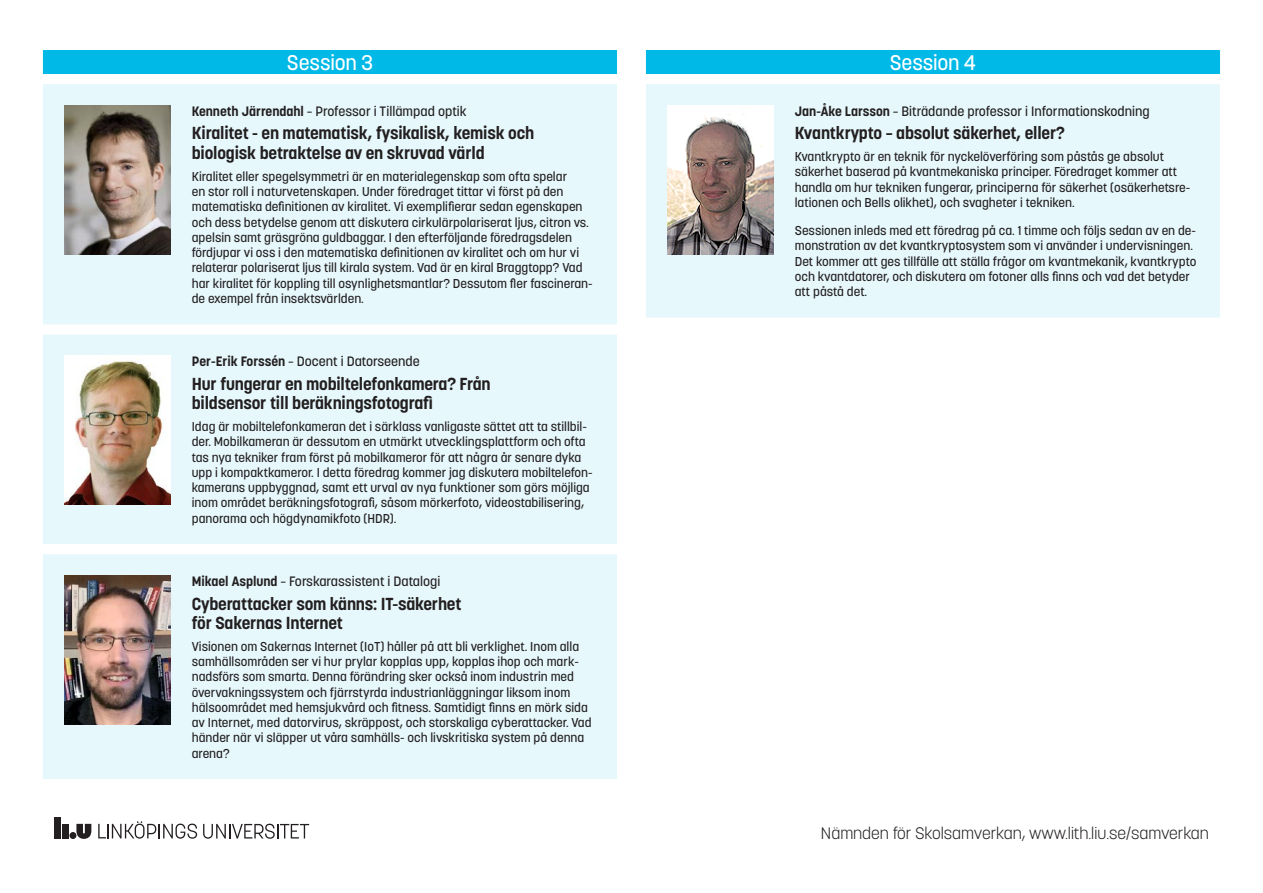
<style>
.page{position:relative;width:1263px;height:893px;background:#fff}
.page>*{position:absolute;margin:0;border:0;box-sizing:border-box;transform-origin:0 0}
.t1{font:500 21px "Korolev";letter-spacing:-.01em;color:#fff}
.t2{font:700 17.25px/19.5px "Korolev";letter-spacing:-.01em;color:#231f20}
.t3{font:300 16.5px "Korolev";color:#231f20}
.t4{font:500 13.5px "Korolev";color:#231f20}
.t5{font:500 12.75px/15.3px "Korolev";color:#231f20}
.s1{font-weight:700}
</style>
<div class="page">
<div style="left:62px;top:824px;width:7px;height:14px;background:#231f20"></div>
<div style="left:54px;top:817px;width:7px;height:21px;background:#231f20"></div>
<div style="left:69px;top:832px;width:7px;height:7px;background:#231f20;border-radius:50%"></div>
<svg style="left:76px;top:824px;width:15px;height:15px"></svg>
<svg style="left:203px;top:824px;width:106px;height:15px"></svg>
<svg style="left:98px;top:821px;width:99px;height:18px"></svg>
<div style="left:43px;top:50px;width:574px;height:24px;background:#00b9e7"></div>
<div style="left:43px;top:84px;width:574px;height:240px;background:#e6f8fc"></div>
<img style="left:64px;top:106px;width:107px;height:148px">
<div style="left:43px;top:335px;width:574px;height:209px;background:#e6f8fc"></div>
<img style="left:64px;top:356px;width:107px;height:149px">
<div style="left:43px;top:554px;width:574px;height:225px;background:#e6f8fc"></div>
<img style="left:64px;top:576px;width:107px;height:148px">
<div style="left:646px;top:50px;width:574px;height:24px;background:#00b9e7"></div>
<div style="left:646px;top:84px;width:574px;height:234px;background:#e6f8fc"></div>
<img style="left:667px;top:106px;width:106px;height:148px">
<h1 class="t1" style="left:287px;top:49px;width:88px">Session 3</h1>
<p class="t4" style="left:192px;top:102px;width:276px"><span class="s1">Kenneth Järrendahl</span> – Professor i Tillämpad optik</p>
<h2 class="t2" style="left:192px;top:124px;width:344px">Kiralitet - en matematisk, fysikalisk, kemisk och biologisk betraktelse av en skruvad värld</h2>
<p class="t5" style="left:192px;top:168px;width:402px">Kiralitet eller spegelsymmetri är en materialegenskap som ofta spelar<br>en stor roll i naturvetenskapen. Under föredraget tittar vi först på den matematiska definitionen av kiralitet. Vi exemplifierar sedan egenskapen och dess betydelse genom att diskutera cirkulärpolariserat ljus, citron vs. apelsin samt gräsgröna guldbaggar. I den efterföljande föredragsdelen fördjupar vi oss i den matematiska definitionen av kiralitet och om hur vi relaterar polariserat ljus till kirala system. Vad är en kiral Braggtopp? Vad har kiralitet för koppling till osynlighetsmantlar? Dessutom fler fascineran&shy;de exempel från insektsvärlden.</p>
<p class="t4" style="left:192px;top:353px;width:230px"><span class="s1">Per-Erik Forssén</span> – Docent i Datorseende</p>
<h2 class="t2" style="left:192px;top:374px;width:300px">Hur fungerar en mobiltelefonkamera? Från bildsensor till beräkningsfotografi</h2>
<p class="t5" style="left:192px;top:419px;width:402px">Idag är mobiltelefonkameran det i särklass vanligaste sättet att ta stillbil&shy;der. Mobilkameran är dessutom en utmärkt utvecklingsplattform och ofta tas nya tekniker fram först på mobilkameror för att några år senare dyka upp i kompaktkameror. I detta föredrag kommer jag diskutera mobiltelefon&shy;kamerans uppbyggnad, samt ett urval av nya funktioner som görs möjliga inom området beräkningsfotografi, såsom mörkerfoto, videostabilisering, panorama och högdynamikfoto (HDR).</p>
<p class="t4" style="left:192px;top:572px;width:250px"><span class="s1">Mikael Asplund</span> – Forskarassistent i Datalogi</p>
<h2 class="t2" style="left:192px;top:594px;width:271px">Cyberattacker som känns: IT-säkerhet för Sakernas Internet</h2>
<p class="t5" style="left:192px;top:638px;width:401px">Visionen om Sakernas Internet (IoT) håller på att bli verklighet. Inom alla samhällsområden ser vi hur prylar kopplas upp, kopplas ihop och mark&shy;nadsförs som smarta. Denna förändring sker också inom industrin med övervakningssystem och fjärrstyrda industrianläggningar liksom inom hälsoområdet med hemsjukvård och fitness. Samtidigt finns en mörk sida av Internet, med datorvirus, skräppost, och storskaliga cyberattacker. Vad händer när vi släpper ut våra samhälls- och livskritiska system på denna arena?</p>
<h1 class="t1" style="left:890px;top:49px;width:88px">Session 4</h1>
<p class="t4" style="left:795px;top:102px;width:356px"><span class="s1">Jan-Åke Larsson</span> – Biträdande professor i Informationskodning</p>
<h2 class="t2" style="left:795px;top:124px;width:272px">Kvantkrypto – absolut säkerhet, eller?</h2>
<p class="t5" style="left:795px;top:149px;width:397px">Kvantkrypto är en teknik för nyckelöverföring som påstås ge absolut säkerhet baserad på kvantmekaniska principer. Föredraget kommer att handla om hur tekniken fungerar, principerna för säkerhet (osäkerhetsre&shy;lationen och Bells olikhet), och svagheter i tekniken.</p>
<p class="t5" style="left:795px;top:223px;width:403px">Sessionen inleds med ett föredrag på ca. 1 timme och följs sedan av en de&shy;monstration av det kvantkryptosystem som vi använder i undervisningen.<br>Det kommer att ges tillfälle att ställa frågor om kvantmekanik, kvantkrypto och kvantdatorer, och diskutera om fotoner alls finns och vad det betyder att påstå det.</p>
<p class="t3" style="left:821px;top:823px;width:389px">Nämnden för Skolsamverkan, www.lith.liu.se/samverkan</p>
</div>
